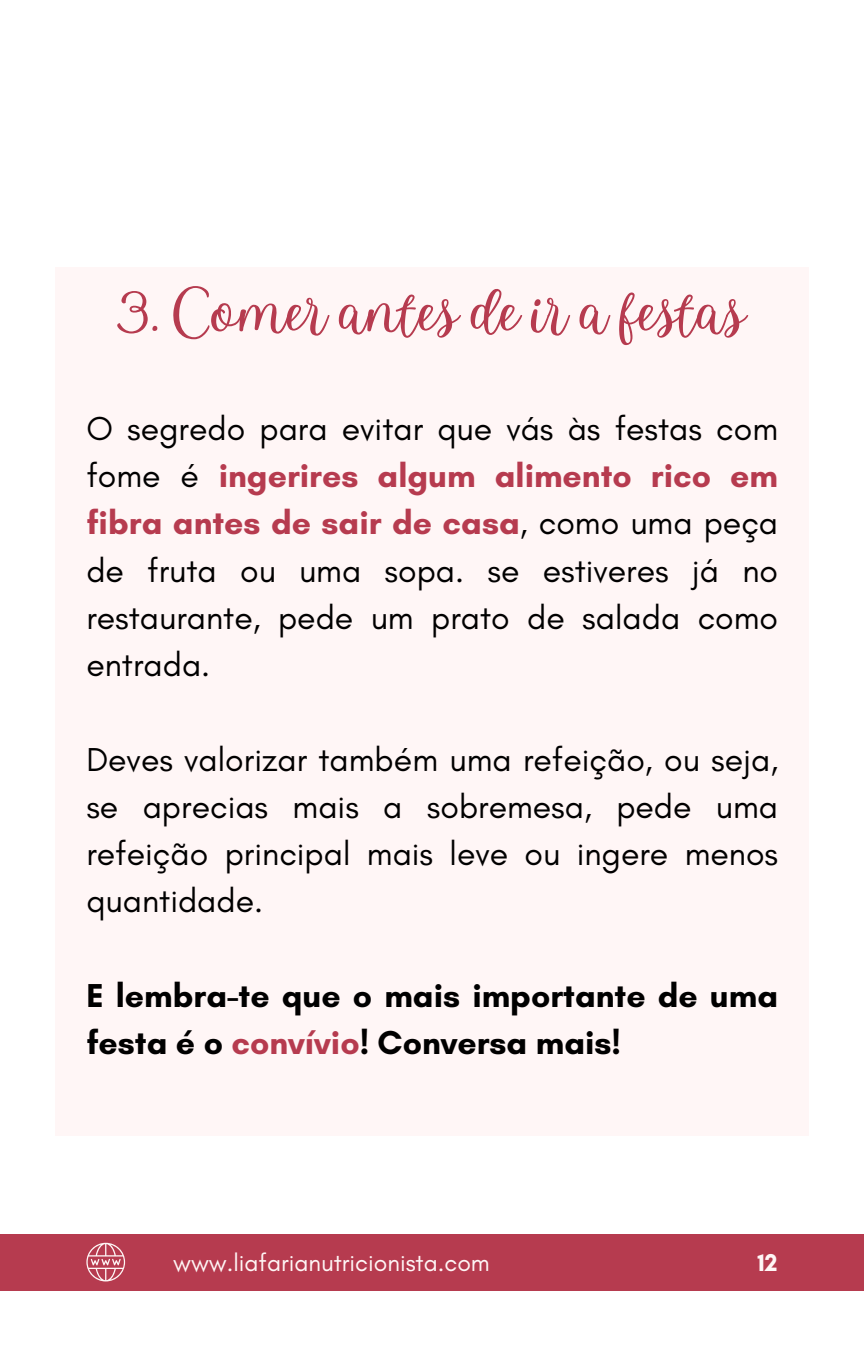
<style>
.page{position:relative;width:864px;height:1350px;background:#fff}
.page>*{position:absolute;margin:0;border:0;box-sizing:border-box;transform-origin:0 0}
.t1{font:78.75px "Howell Script";color:#b63b4f}
.t2{font:33.75px/47.2px "Glacial Indifference";color:#000;text-align:justify}
.t3{font:700 33.75px/47.2px "Glacial Indifference";color:#000}
.t4{font:24.75px "Glacial Indifference";color:#fff6f6}
.t5{font:700 24.75px "Glacial Indifference";color:#fff6f6}
.s1{font-weight:700;color:#b63b4f}
.s2{color:#b63b4f}
</style>
<div class="page">
<div style="left:55px;top:267px;width:754px;height:869px;background:#fff6f6"></div>
<div style="left:0;top:1234px;width:864px;height:56px;background:#b63b4f"></div>
<svg style="left:86px;top:1243px;width:39px;height:38px"></svg>
<h2 class="t1" style="left:117px;top:277px;width:632px">3. Comerantesde irafestas</h2>
<h1 class="t2" style="left:86px;top:405px;width:693px">O segredo para evitar que vás às festas com fome é <span class="s1">ingerires algum alimento rico em fibra antes de sair de casa</span>, como uma peça de fruta ou uma sopa. se estiveres já no restaurante, pede um prato de salada como entrada.</h1>
<h3 class="t2" style="left:86px;top:735px;width:693px">Deves valorizar também uma refeição, ou seja, se aprecias mais a sobremesa, pede uma refeição principal mais leve ou ingere menos quantidade.</h3>
<h3 class="t3" style="left:86px;top:972px;width:693px">E lembra-te que o mais importante de uma festa é o <span class="s2">convívio</span>! Conversa mais!</h3>
<p class="t4" style="left:173px;top:1247px;width:318px">www.liafarianutricionista.com</p>
<p class="t5" style="left:757px;top:1247px;width:22px">12</p>
</div>
